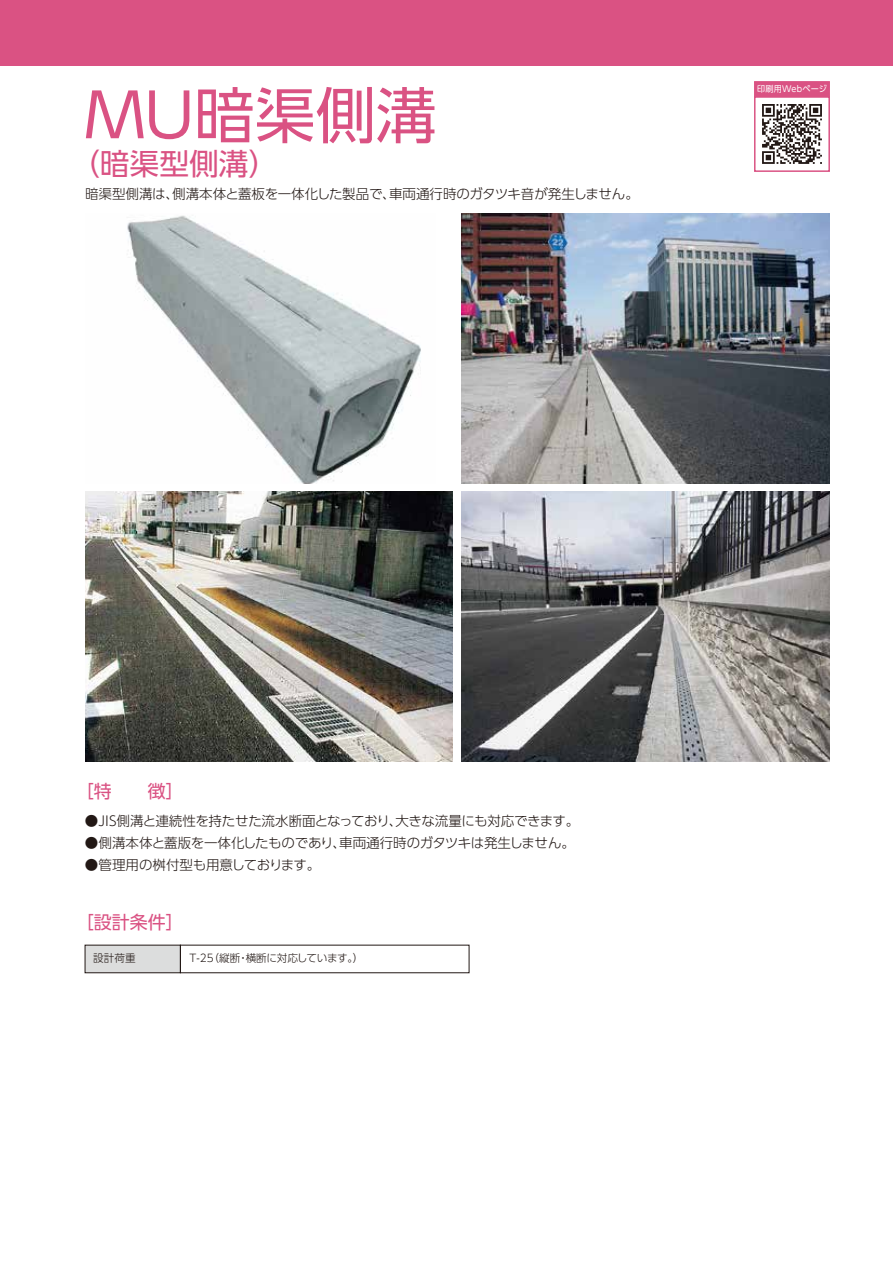
<style>
.page{position:relative;width:893px;height:1263px;background:#fff}
.page>*{position:absolute;margin:0;border:0;box-sizing:border-box;transform-origin:0 0}
.t1{font:60.75px "UD Shin Go Pro";color:#da5283}
.t2{font:29.7px "UD Shin Go Pro";color:#da5283}
.t3{font:18px "UD Shin Go Pro";color:#da5283}
.t4{font:300 13.5px "UD Shin Go Pro";letter-spacing:-.02em;color:#221815}
.t5{font:300 13.5px "UD Shin Go Pro";color:#221815}
.t6{font:300 10.65px "UD Shin Go Pro";letter-spacing:-.035em;color:#221815}
.t7{font:300 10.65px "UD Shin Go Pro";letter-spacing:-.01em;color:#221815}
.t8{font:8.55px "UD Shin Go Pro";letter-spacing:.025em;color:#fff;scale:.95 1}
</style>
<div class="page">
<div style="left:0;top:0;width:893px;height:66px;background:#da5283"></div>
<img style="left:85px;top:492px;width:368px;height:270px">
<img style="left:461px;top:213px;width:368px;height:270px">
<img style="left:127px;top:215px;width:294px;height:268px">
<img style="left:461px;top:492px;width:368px;height:270px">
<div style="left:85px;top:945px;width:96px;height:28px;background:#dcdddd;border:1px solid #221815"></div>
<svg style="left:762px;top:104px;width:60px;height:60px"></svg>
<div style="left:754px;top:96px;width:76px;height:76px;border:1px solid #da5283"></div>
<div style="left:754px;top:81px;width:76px;height:16px;background:#da5283;border:1px solid #da5283"></div>
<h1 class="t1" style="left:85px;top:66px;width:353px">MU暗渠側溝</h1>
<h2 class="t2" style="left:70px;top:139px;width:210px">（暗渠型側溝）</h2>
<p class="t5" style="left:85px;top:183px;width:555px">暗渠型側溝は、側溝本体と蓋板を一体化した製品で、車両通行時のガタツキ音が発生しません。</p>
<p class="t8" style="left:757px;top:82px;width:75px">印刷用Webページ</p>
<h3 class="t3" style="left:76px;top:777px;width:109px">［特　　徴］</h3>
<p class="t4" style="left:85px;top:810px;width:496px">●JIS側溝と連続性を持たせた流水断面となっており、大きな流量にも対応できます。</p>
<p class="t4" style="left:85px;top:832px;width:492px">●側溝本体と蓋版を一体化したものであり、車両通行時のガタツキは発生しません。</p>
<p class="t4" style="left:85px;top:854px;width:237px">●管理用の桝付型も用意しております。</p>
<h3 class="t3" style="left:76px;top:908px;width:109px">［設計条件］</h3>
<p class="t7" style="left:93px;top:950px;width:44px">設計荷重</p>
<p class="t6" style="left:189px;top:950px;width:176px">T-25（縦断・横断に対応しています。）</p>
</div>
